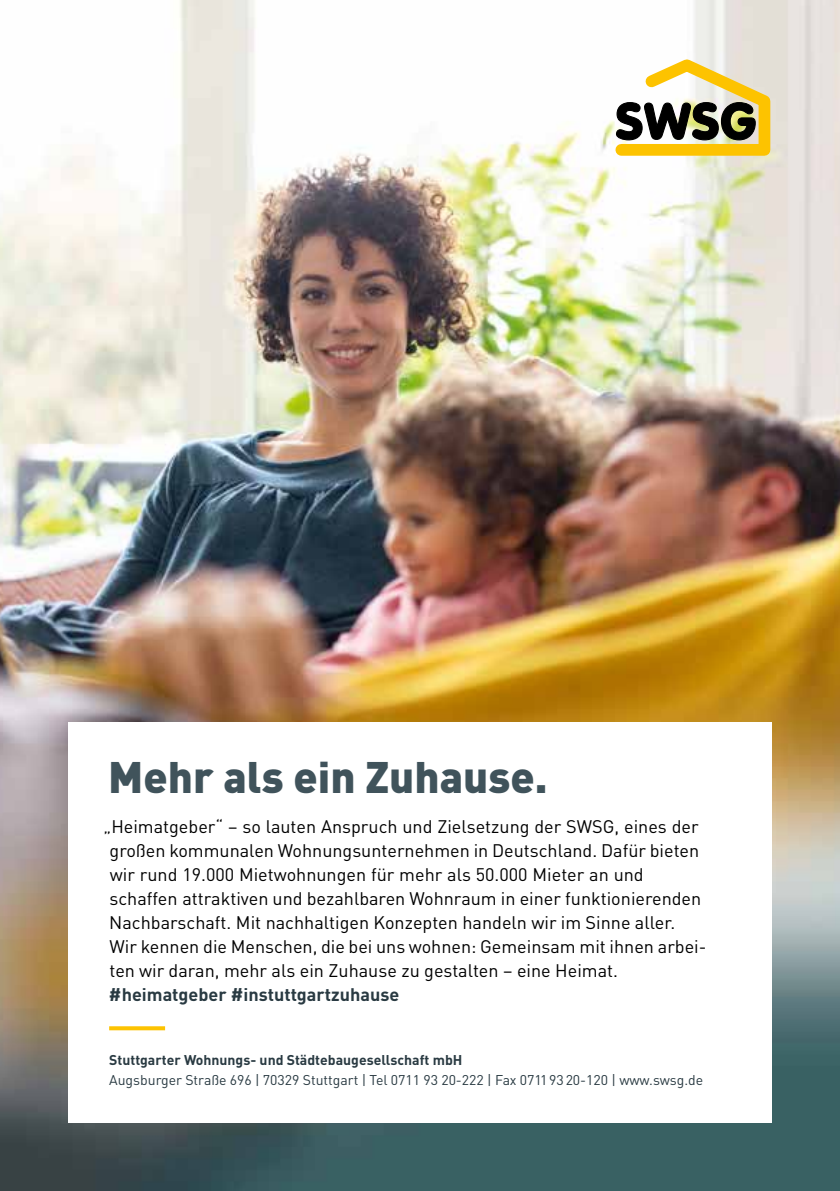
<style>
.page{position:relative;width:840px;height:1191px;background:#fff}
.page>*{position:absolute;margin:0;border:0;box-sizing:border-box;transform-origin:0 0}
.t1{font:900 43.6px "DIN Pro";color:#40535b}
.t2{font:18px/24px "DIN Pro";color:#000}
.t3{font:700 18px "DIN Pro";color:#293a42}
.t4{font:14px "DIN Pro";color:#293a42}
.t5{font:700 14px "DIN Pro";color:#293a42}
</style>
<div class="page">
<img style="left:0;top:0;width:839px;height:1191px">
<div style="left:68px;top:722px;width:703px;height:400px;background:#fff"></div>
<svg style="left:109px;top:1026px;width:56px;height:4px"></svg>
<svg style="left:613px;top:56px;width:158px;height:102px"></svg>
<h1 class="t1" style="left:108px;top:740px;width:440px">Mehr als ein Zuhause.</h1>
<p class="t2" style="left:109px;top:812px;width:598px;text-indent:-6px">„Heimatgeber“ – so lauten Anspruch und Zielsetzung der SWSG, eines der großen kommunalen Wohnungsunternehmen in Deutschland. Dafür bieten wir rund 19.000 Mietwohnungen für mehr als 50.000 Mieter an und schaffen attraktiven und bezahlbaren Wohnraum in einer funktionierenden Nachbarschaft. Mit nachhaltigen Konzepten handeln wir im Sinne aller.<br>Wir kennen die Menschen, die bei uns wohnen: Gemeinsam mit ihnen arbei&shy;ten wir daran, mehr als ein Zuhause zu gestalten – eine Heimat.</p>
<p class="t3" style="left:109px;top:979px;width:292px">#heimatgeber #instuttgartzuhause</p>
<p class="t5" style="left:109px;top:1047px;width:354px">Stuttgarter Wohnungs- und Städtebaugesellschaft mbH</p>
<p class="t4" style="left:109px;top:1068px;width:595px">Augsburger Straße 696 | 70329 Stuttgart | Tel 0711 93 20-222 | Fax 07119320-120 | www.swsg.de</p>
</div>
